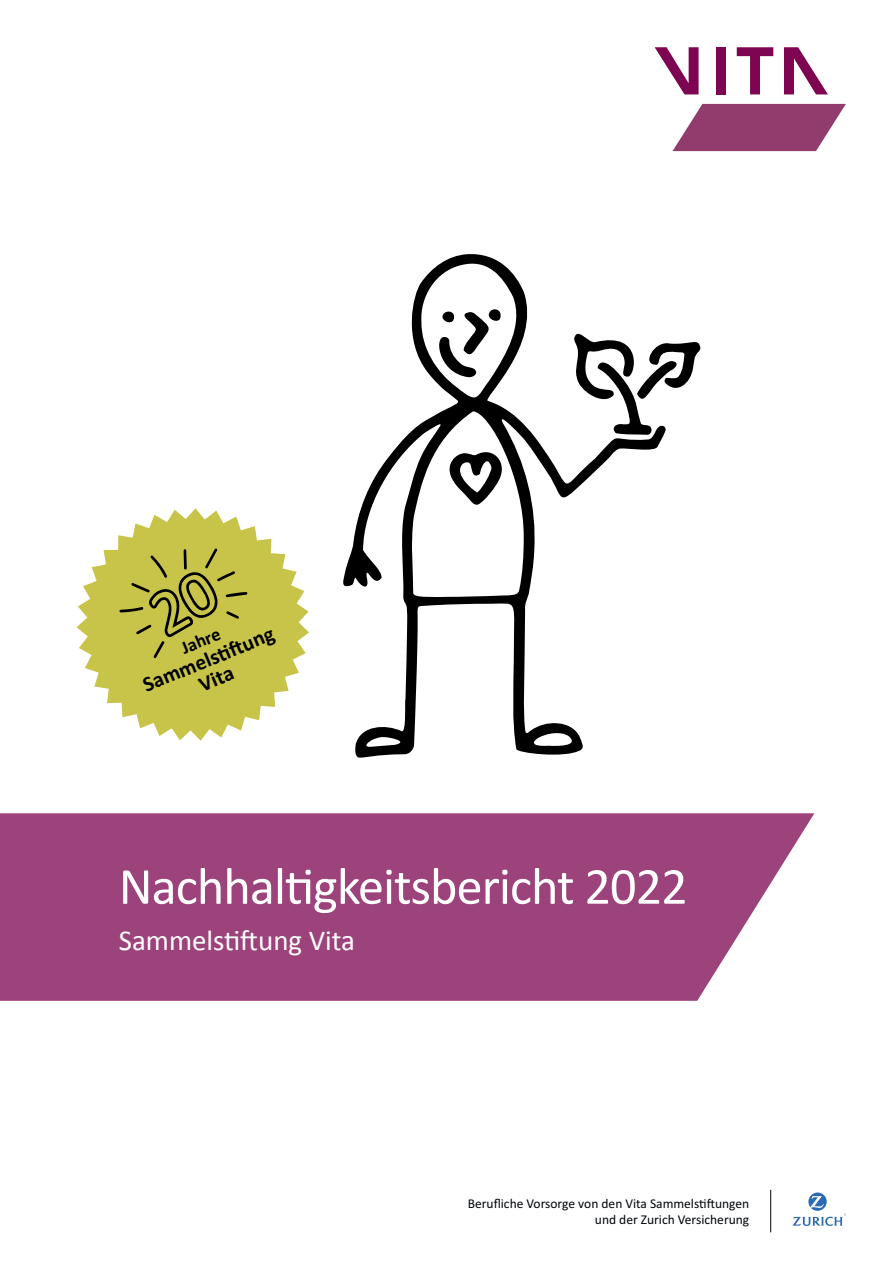
<style>
.page{position:relative;width:893px;height:1263px;background:#fff}
.page>*{position:absolute;margin:0;border:0;box-sizing:border-box;transform-origin:0 0}
.t1{font:52.5px "Calibri";letter-spacing:-.02em;color:#fff}
.t2{font:28.95px "Calibri";color:#fff}
.t3{font:700 21.45px/20.9px "Calibri";color:#000;text-align:center}
.t4{font:700 18.45px "Calibri";color:#000}
.t5{font:13.5px/16.2px "Calibri";color:#010509;text-align:right}
</style>
<div class="page">
<svg style="left:784px;top:47px;width:44px;height:47px"></svg>
<div style="left:716px;top:47px;width:10px;height:47px;background:#7d0551"></div>
<svg style="left:737px;top:47px;width:36px;height:47px"></svg>
<svg style="left:655px;top:47px;width:44px;height:47px"></svg>
<svg style="left:672px;top:104px;width:174px;height:47px"></svg>
<svg style="left:0;top:813px;width:814px;height:188px;background:#a45085"></svg>
<svg style="left:343px;top:254px;width:321px;height:504px"></svg>
<svg style="left:574px;top:326px;width:126px;height:109px"></svg>
<svg style="left:443px;top:446px;width:64px;height:61px"></svg>
<svg style="left:433px;top:307px;width:68px;height:70px"></svg>
<svg style="left:792px;top:1192px;width:54px;height:34px"></svg>
<hr style="left:770px;top:1190px;width:1px;height:42px;background:#010509">
<svg style="left:77px;top:508px;width:232px;height:233px;fill:#c8c44a"></svg>
<svg style="left:119px;top:548px;width:128px;height:110px;background:#b2ae41"></svg>
<h3 class="t3" style="left:140px;top:675px;width:141px;rotate:-22deg">Sammelstiftung<br>Vita</h3>
<h3 class="t4" style="left:178px;top:637px;width:42px;rotate:-22deg">Jahre</h3>
<h1 class="t1" style="left:119px;top:853px;width:570px">Nachhaltigkeitsbericht 2022</h1>
<h2 class="t2" style="left:119px;top:922px;width:238px">Sammelstiftung Vita</h2>
<p class="t5" style="left:468px;top:1195px;width:283px">Berufliche Vorsorge von den Vita Sammels ungen und der Zurich Versicherung</p>
</div>
